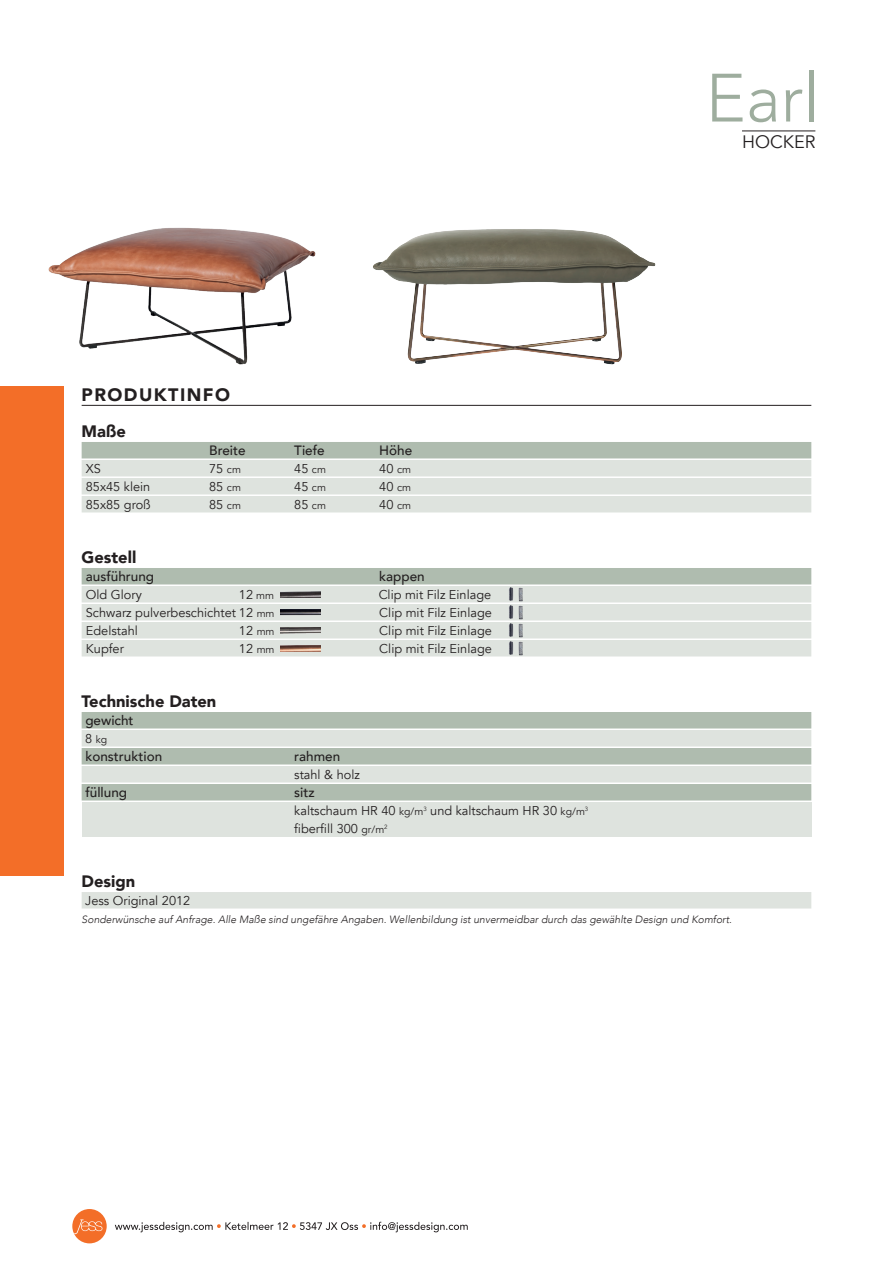
<style>
.page{position:relative;width:893px;height:1263px;background:#fff}
.page>*{position:absolute;margin:0;border:0;box-sizing:border-box;transform-origin:0 0}
.t1{font:300 67.5px "Avenir";color:#9ead9e}
.t2{font:900 18px "Avenir";letter-spacing:.08em;color:#231f20}
.t3{font:18px "Avenir";color:#231f20}
.t4{font:900 16.5px "Avenir";color:#231f20}
.t5{font:500 13.5px "Avenir";color:#231f20}
.t6{font:12.75px/18px "Avenir";color:#231f20}
.t7{font:italic 300 10.5px "Avenir";color:#231f20}
.t8{font:10.5px "Avenir";color:#231f20}
.s1{font-size:10.5px}
.s2{font-size:12.75px}
</style>
<div class="page">
<div style="left:0;top:387px;width:64px;height:489px;background:#f36e28"></div>
<div style="left:72px;top:1209px;width:35px;height:34px;background:#f36e28;border-radius:50%"></div>
<svg style="left:74px;top:1219px;width:28px;height:15px"></svg>
<svg style="left:115px;top:1222px;width:353px;height:10px"></svg>
<hr style="left:82px;top:405px;width:729px;height:1px;background:#231f20">
<div style="left:82px;top:442px;width:729px;height:16px;background:#afbcaf"></div>
<div style="left:82px;top:460px;width:729px;height:16px;background:#dee3de"></div>
<div style="left:82px;top:478px;width:729px;height:16px;background:#dee3de"></div>
<div style="left:82px;top:496px;width:729px;height:16px;background:#dee3de"></div>
<div style="left:82px;top:568px;width:729px;height:16px;background:#afbcaf"></div>
<div style="left:82px;top:586px;width:729px;height:16px;background:#dee3de"></div>
<div style="left:82px;top:604px;width:729px;height:16px;background:#dee3de"></div>
<div style="left:82px;top:622px;width:729px;height:16px;background:#dee3de"></div>
<div style="left:82px;top:640px;width:729px;height:16px;background:#dee3de"></div>
<div style="left:82px;top:712px;width:729px;height:16px;background:#afbcaf"></div>
<div style="left:82px;top:730px;width:729px;height:16px;background:#dee3de"></div>
<div style="left:82px;top:748px;width:729px;height:16px;background:#afbcaf"></div>
<div style="left:82px;top:766px;width:729px;height:16px;background:#dee3de"></div>
<div style="left:82px;top:784px;width:729px;height:16px;background:#afbcaf"></div>
<div style="left:82px;top:802px;width:729px;height:34px;background:#dee3de"></div>
<div style="left:82px;top:892px;width:729px;height:16px;background:#dee3de"></div>
<img style="left:281px;top:646px;width:39px;height:5px">
<img style="left:281px;top:609px;width:39px;height:6px">
<hr style="left:742px;top:131px;width:73px;height:1px;background:#231f20">
<img style="left:281px;top:592px;width:39px;height:6px">
<img style="left:508px;top:587px;width:17px;height:70px">
<img style="left:281px;top:627px;width:39px;height:6px">
<img style="left:48px;top:227px;width:268px;height:138px">
<img style="left:373px;top:229px;width:283px;height:136px">
<h1 class="t1" style="left:706px;top:58px;width:115px">Earl</h1>
<h2 class="t3" style="left:742px;top:131px;width:75px">HOCKER</h2>
<h2 class="t2" style="left:82px;top:379px;width:150px">PRODUKTINFO</h2>
<p class="t4" style="left:82px;top:417px;width:46px">Maße</p>
<p class="t5" style="left:209px;top:438px;width:38px">Breite</p>
<p class="t5" style="left:294px;top:438px;width:32px">Tiefe</p>
<p class="t5" style="left:379px;top:438px;width:35px">Höhe</p>
<p class="t6" style="left:86px;top:460px;width:17px">XS</p>
<p class="t6" style="left:209px;top:460px;width:33px">75 <span class="s1">cm</span></p>
<p class="t6" style="left:294px;top:460px;width:33px">45 <span class="s1">cm</span></p>
<p class="t6" style="left:379px;top:460px;width:33px">40 <span class="s1">cm</span></p>
<p class="t6" style="left:86px;top:478px;width:66px">85x45 klein</p>
<p class="t6" style="left:209px;top:478px;width:33px">85 <span class="s1">cm</span></p>
<p class="t6" style="left:294px;top:478px;width:33px">45 <span class="s1">cm</span></p>
<p class="t6" style="left:379px;top:478px;width:33px">40 <span class="s1">cm</span></p>
<p class="t6" style="left:86px;top:496px;width:66px">85x85 groß</p>
<p class="t6" style="left:209px;top:496px;width:33px">85 <span class="s1">cm</span></p>
<p class="t6" style="left:294px;top:496px;width:33px">85 <span class="s1">cm</span></p>
<p class="t6" style="left:379px;top:496px;width:33px">40 <span class="s1">cm</span></p>
<p class="t4" style="left:82px;top:543px;width:56px">Gestell</p>
<p class="t5" style="left:86px;top:564px;width:70px">ausführung</p>
<p class="t5" style="left:379px;top:564px;width:47px">kappen</p>
<p class="t6" style="left:86px;top:586px;width:57px">Old Glory</p>
<p class="t6" style="left:239px;top:586px;width:36px">12 <span class="s1">mm</span></p>
<p class="t6" style="left:379px;top:586px;width:114px">Clip mit Filz Einlage</p>
<p class="t6" style="left:86px;top:604px;width:190px">Schwarz pulverbeschichtet 12 <span class="s1">mm</span></p>
<p class="t6" style="left:379px;top:604px;width:114px">Clip mit Filz Einlage</p>
<p class="t6" style="left:86px;top:622px;width:53px">Edelstahl</p>
<p class="t6" style="left:239px;top:622px;width:37px">12 <span class="s1">mm</span></p>
<p class="t6" style="left:379px;top:622px;width:114px">Clip mit Filz Einlage</p>
<p class="t6" style="left:86px;top:640px;width:40px">Kupfer</p>
<p class="t6" style="left:239px;top:640px;width:37px">12 <span class="s1">mm</span></p>
<p class="t6" style="left:379px;top:640px;width:114px">Clip mit Filz Einlage</p>
<p class="t4" style="left:82px;top:687px;width:136px">Technische Daten</p>
<p class="t5" style="left:85px;top:708px;width:50px">gewicht</p>
<p class="t8" style="left:85px;top:733px;width:24px"><span class="s2">8</span> kg</p>
<p class="t5" style="left:85px;top:744px;width:78px">konstruktion</p>
<p class="t5" style="left:294px;top:744px;width:48px">rahmen</p>
<p class="t6" style="left:294px;top:766px;width:67px">stahl &amp; holz</p>
<p class="t5" style="left:85px;top:780px;width:43px">füllung</p>
<p class="t5" style="left:294px;top:780px;width:22px">sitz</p>
<p class="t6" style="left:294px;top:802px;width:296px">kaltschaum HR 40 <span class="s1">kg/m</span><sup>3</sup> und kaltschaum HR 30 <span class="s1">kg/m</span><sup>3 </sup>fiberfill 300 <span class="s1">gr/m</span><sup>2</sup></p>
<p class="t4" style="left:82px;top:867px;width:55px">Design</p>
<p class="t6" style="left:85px;top:892px;width:107px">Jess Original 2012</p>
<p class="t7" style="left:82px;top:913px;width:652px">Sonderwünsche auf Anfrage. Alle Maße sind ungefähre Angaben. Wellenbildung ist unvermeidbar durch das gewählte Design und Komfort.</p>
</div>
